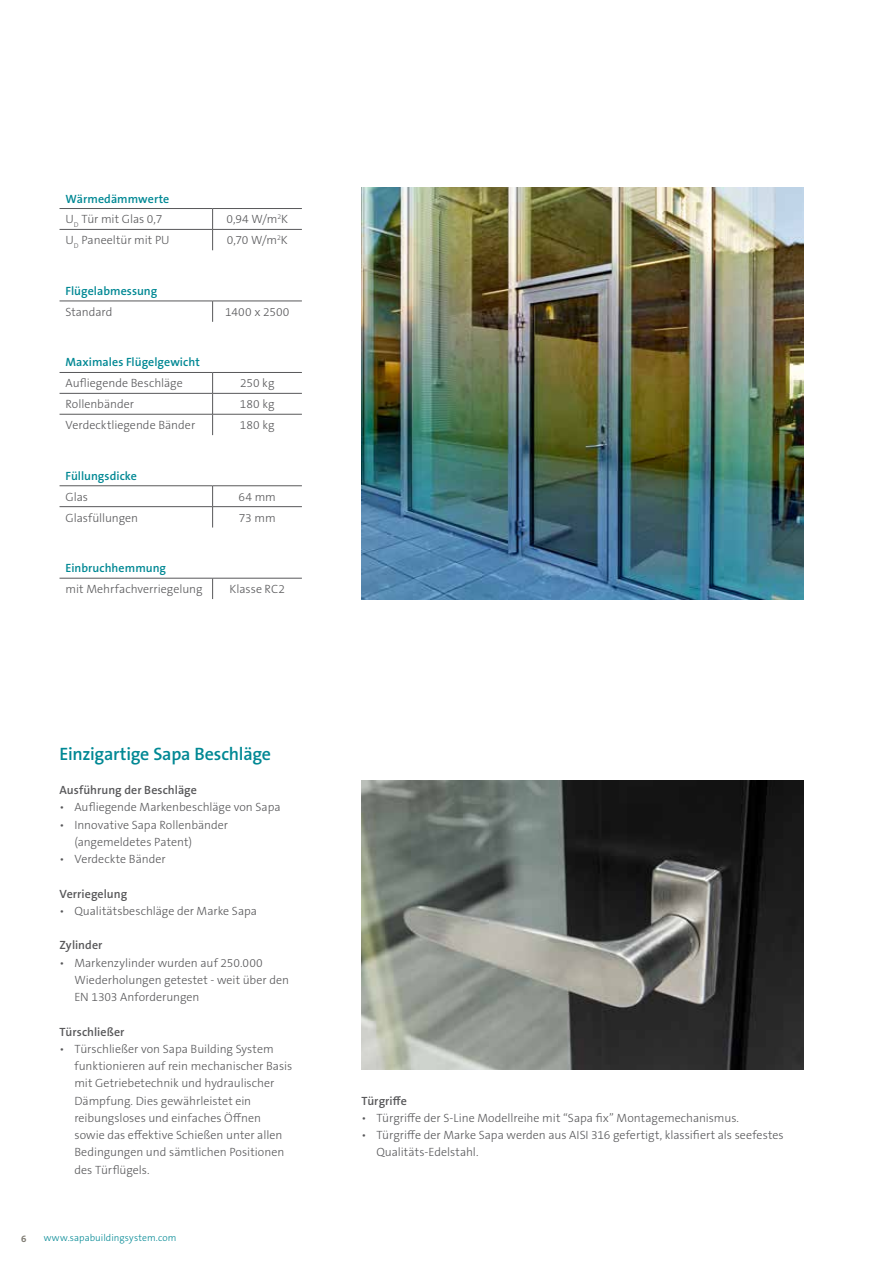
<style>
.page{position:relative;width:893px;height:1263px;background:#fff}
.page>*{position:absolute;margin:0;border:0;box-sizing:border-box;transform-origin:0 0}
.t1{font:600 18px "The Sans B W6";letter-spacing:-.015em;color:#008894}
.t2{font:300 12px/17.2px "The Sans B W3";color:#58585a}
.t3{font:600 12px "The Sans B W6";color:#008894}
.t4{font:600 12px "The Sans B W6";letter-spacing:.005em;color:#58585a}
.t5{font:300 9.75px "The Sans B W3";letter-spacing:.01em;color:#008894}
.t6{font:700 9.75px "The Sans B W7";color:#7e7b72}
</style>
<div class="page">
<hr style="left:60px;top:229px;width:153px;height:1px;background:#58585a">
<hr style="left:213px;top:229px;width:89px;height:1px;background:#58585a">
<svg style="left:212px;top:209px;width:1px;height:41px"></svg>
<svg style="left:212px;top:302px;width:1px;height:20px"></svg>
<hr style="left:60px;top:372px;width:153px;height:1px;background:#58585a">
<hr style="left:213px;top:372px;width:89px;height:1px;background:#58585a">
<hr style="left:60px;top:393px;width:153px;height:1px;background:#58585a">
<hr style="left:213px;top:393px;width:89px;height:1px;background:#58585a">
<hr style="left:60px;top:414px;width:153px;height:1px;background:#58585a">
<hr style="left:213px;top:414px;width:89px;height:1px;background:#58585a">
<svg style="left:212px;top:373px;width:1px;height:62px"></svg>
<hr style="left:60px;top:485px;width:153px;height:1px;background:#58585a">
<hr style="left:213px;top:485px;width:89px;height:1px;background:#58585a">
<hr style="left:60px;top:506px;width:153px;height:1px;background:#58585a">
<hr style="left:213px;top:506px;width:89px;height:1px;background:#58585a">
<svg style="left:212px;top:486px;width:1px;height:41px"></svg>
<hr style="left:60px;top:578px;width:153px;height:1px;background:#58585a">
<hr style="left:213px;top:578px;width:89px;height:1px;background:#58585a">
<svg style="left:212px;top:578px;width:1px;height:21px"></svg>
<hr style="left:60px;top:208px;width:153px;height:1px;background:#58585a">
<hr style="left:213px;top:208px;width:89px;height:1px;background:#58585a">
<hr style="left:60px;top:301px;width:153px;height:1px;background:#58585a">
<hr style="left:213px;top:301px;width:89px;height:1px;background:#58585a">
<img style="left:361px;top:780px;width:443px;height:289px">
<img style="left:361px;top:187px;width:443px;height:413px">
<p class="t3" style="left:66px;top:191px;width:105px">Wärmedämmwerte</p>
<p class="t2" style="left:66px;top:211px;width:98px">U<sub>D</sub> Tür mit Glas 0,7</p>
<p class="t2" style="left:226px;top:211px;width:63px">0,94 W/m<sup>2</sup>K</p>
<p class="t2" style="left:66px;top:232px;width:106px">U<sub>D</sub> Paneeltür mit PU</p>
<p class="t2" style="left:227px;top:232px;width:63px">0,70 W/m<sup>2</sup>K</p>
<p class="t3" style="left:66px;top:283px;width:93px">Flügelabmessung</p>
<p class="t2" style="left:66px;top:303px;width:48px">Standard</p>
<p class="t2" style="left:225px;top:303px;width:66px">1400 x 2500</p>
<p class="t3" style="left:66px;top:355px;width:136px">Maximales Flügelgewicht</p>
<p class="t2" style="left:66px;top:375px;width:119px">Aufliegende Beschläge</p>
<p class="t2" style="left:240px;top:375px;width:36px">250 kg</p>
<p class="t2" style="left:66px;top:396px;width:70px">Rollenbänder</p>
<p class="t2" style="left:240px;top:396px;width:36px">180 kg</p>
<p class="t2" style="left:66px;top:416px;width:131px">Verdecktliegende Bänder</p>
<p class="t2" style="left:240px;top:416px;width:36px">180 kg</p>
<p class="t3" style="left:66px;top:468px;width:73px">Füllungsdicke</p>
<p class="t2" style="left:66px;top:488px;width:24px">Glas</p>
<p class="t2" style="left:239px;top:488px;width:39px">64 mm</p>
<p class="t2" style="left:66px;top:509px;width:74px">Glasfüllungen</p>
<p class="t2" style="left:239px;top:509px;width:38px">73 mm</p>
<p class="t3" style="left:66px;top:560px;width:102px">Einbruchhemmung</p>
<p class="t2" style="left:66px;top:580px;width:138px">mit Mehrfachverriegelung</p>
<p class="t2" style="left:230px;top:580px;width:57px">Klasse RC2</p>
<h1 class="t1" style="left:60px;top:742px;width:213px">Einzigartige Sapa Beschläge</h1>
<p class="t4" style="left:60px;top:782px;width:139px">Ausführung der Beschläge</p>
<p class="t2" style="left:60px;top:799px;width:223px">• Aufliegende Markenbeschläge von Sapa</p>
<p class="t2" style="left:74px;top:816px;width:155px;text-indent:-15px">• Innovative Sapa Rollenbänder (angemeldetes Patent)</p>
<p class="t2" style="left:60px;top:850px;width:108px">• Verdeckte Bänder</p>
<p class="t4" style="left:60px;top:886px;width:69px">Verriegelung</p>
<p class="t2" style="left:60px;top:902px;width:199px">• Qualitätsbeschläge der Marke Sapa</p>
<p class="t4" style="left:60px;top:938px;width:45px">Zylinder</p>
<p class="t2" style="left:74px;top:954px;width:216px;text-indent:-15px">• Markenzylinder wurden auf 250.000<br>Wiederholungen getestet - weit über den<br>EN 1303 Anforderungen</p>
<p class="t4" style="left:60px;top:1024px;width:67px">Türschließer</p>
<p class="t2" style="left:74px;top:1040px;width:219px;text-indent:-15px">• Türschließer von Sapa Building System funktionieren auf rein mechanischer Basis mit Getriebetechnik und hydraulischer Dämpfung. Dies gewährleistet ein reibungsloses und einfaches Öffnen sowie das effektive Schießen unter allen Bedingungen und sämtlichen Positionen des Türflügels.</p>
<p class="t6" style="left:21px;top:1232px;width:7px">6</p>
<p class="t5" style="left:44px;top:1232px;width:134px">www.sapabuildingsystem.com</p>
<p class="t4" style="left:361px;top:1093px;width:47px">Türgriffe</p>
<p class="t2" style="left:361px;top:1109px;width:379px">• Türgriffe der S-Line Modellreihe mit “Sapa fix” Montagemechanismus.</p>
<p class="t2" style="left:376px;top:1126px;width:409px;text-indent:-15px">• Türgriffe der Marke Sapa werden aus AISI 316 gefertigt, klassifiert als seefestes<br>Qualitäts-Edelstahl.</p>
</div>
